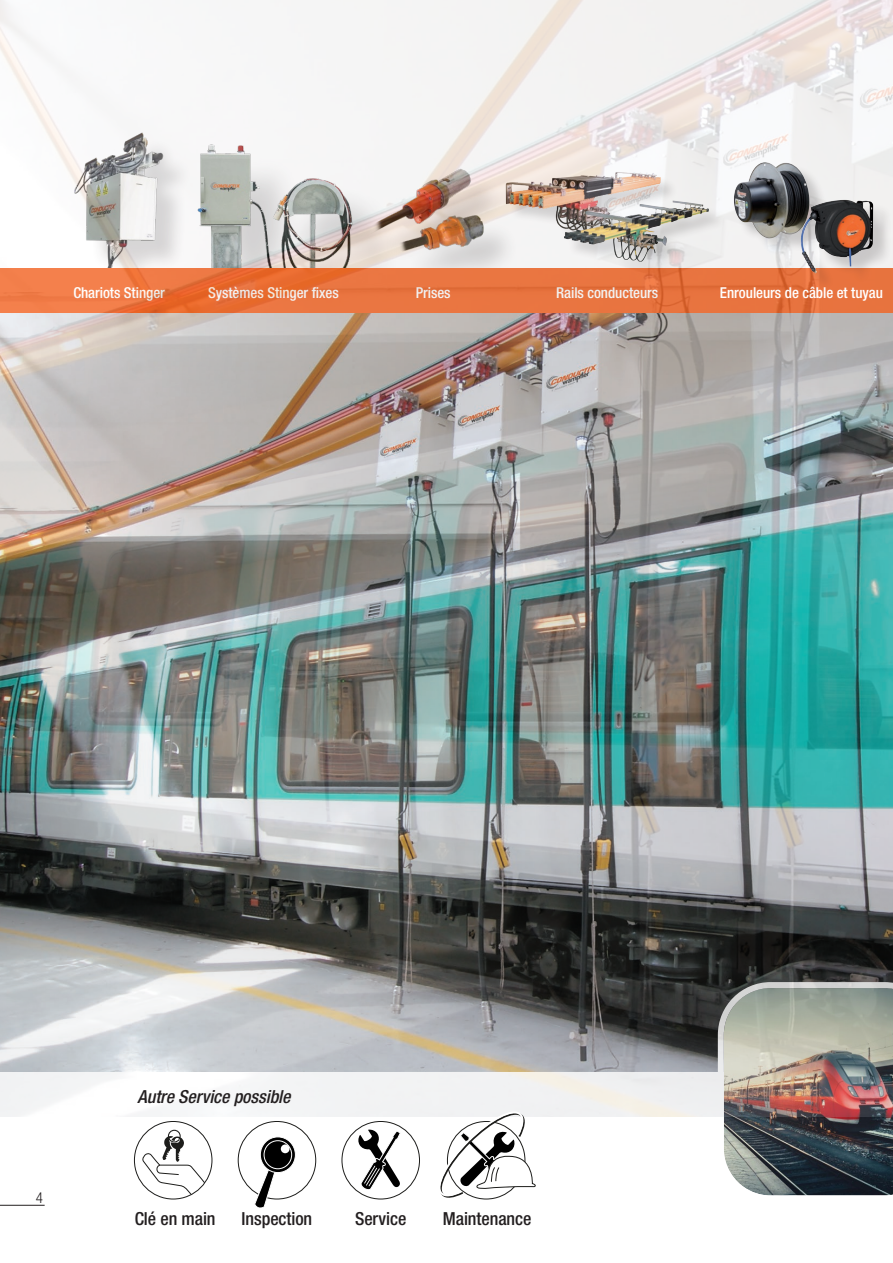
<style>
.page{position:relative;width:893px;height:1263px;background:#fff}
.page>*{position:absolute;margin:0;border:0;box-sizing:border-box;transform-origin:0 0}
.t1{font:500 condensed 18px "Helvetica Neue LT";letter-spacing:-.005em;color:#231f20}
.t2{font:italic 500 condensed 18px "Helvetica Neue LT";letter-spacing:-.005em;color:#231f20}
.body{font:500 condensed 15px "Helvetica Neue LT";letter-spacing:-.005em;color:#fff}
.t3{font:300 condensed 15px "Helvetica Neue LT";color:#231f20}
</style>
<div class="page">
<svg style="left:718px;top:1116px;width:175px;height:80px;background:#4e565b"></svg>
<img style="left:0;top:0;width:893px;height:1116px">
<div style="left:134px;top:1121px;width:78px;height:78px;border:1px solid #1d1d1b;border-radius:50%"></div>
<svg style="left:141px;top:1130px;width:65px;height:66px"></svg>
<svg style="left:254px;top:1165px;width:24px;height:43px"></svg>
<svg style="left:260px;top:1137px;width:35px;height:35px"></svg>
<div style="left:260px;top:1136px;width:36px;height:37px;border:1px solid #fff;border-radius:50%"></div>
<div style="left:264px;top:1141px;width:28px;height:28px;background:#000;border-radius:50%"></div>
<div style="left:264px;top:1140px;width:28px;height:29px;border:1px solid #fff;border-radius:50%"></div>
<div style="left:281px;top:1144px;width:9px;height:9px;background:#fff;border-radius:50%"></div>
<div style="left:341px;top:1121px;width:79px;height:78px;border:1px solid #1d1d1b;border-radius:50%"></div>
<svg style="left:358px;top:1129px;width:42px;height:61px"></svg>
<svg style="left:438px;top:1111px;width:98px;height:87px"></svg>
<div style="left:736px;top:164px;width:156px;height:127px;background:#231f20;opacity:.2"></div>
<img style="left:734px;top:162px;width:75px;height:76px">
<img style="left:801px;top:200px;width:72px;height:74px">
<hr style="left:0;top:1205px;width:45px;height:1px;background:#231f20">
<p class="body" style="left:73px;top:284px;width:93px">Chariots Stinger</p>
<p class="body" style="left:208px;top:284px;width:132px">Systèmes Stinger fixes</p>
<p class="body" style="left:416px;top:284px;width:36px">Prises</p>
<p class="body" style="left:556px;top:284px;width:104px">Rails conducteurs</p>
<p class="body" style="left:720px;top:284px;width:165px">Enrouleurs de câble et tuyau</p>
<p class="t3" style="left:36px;top:1189px;width:9px">4</p>
<p class="t2" style="left:138px;top:1085px;width:154px">Autre Service possible</p>
<p class="t1" style="left:135px;top:1207px;width:82px">Clé en main</p>
<p class="t1" style="left:242px;top:1208px;width:72px">Inspection</p>
<p class="t1" style="left:355px;top:1208px;width:53px">Service</p>
<p class="t1" style="left:443px;top:1208px;width:90px">Maintenance</p>
</div>
